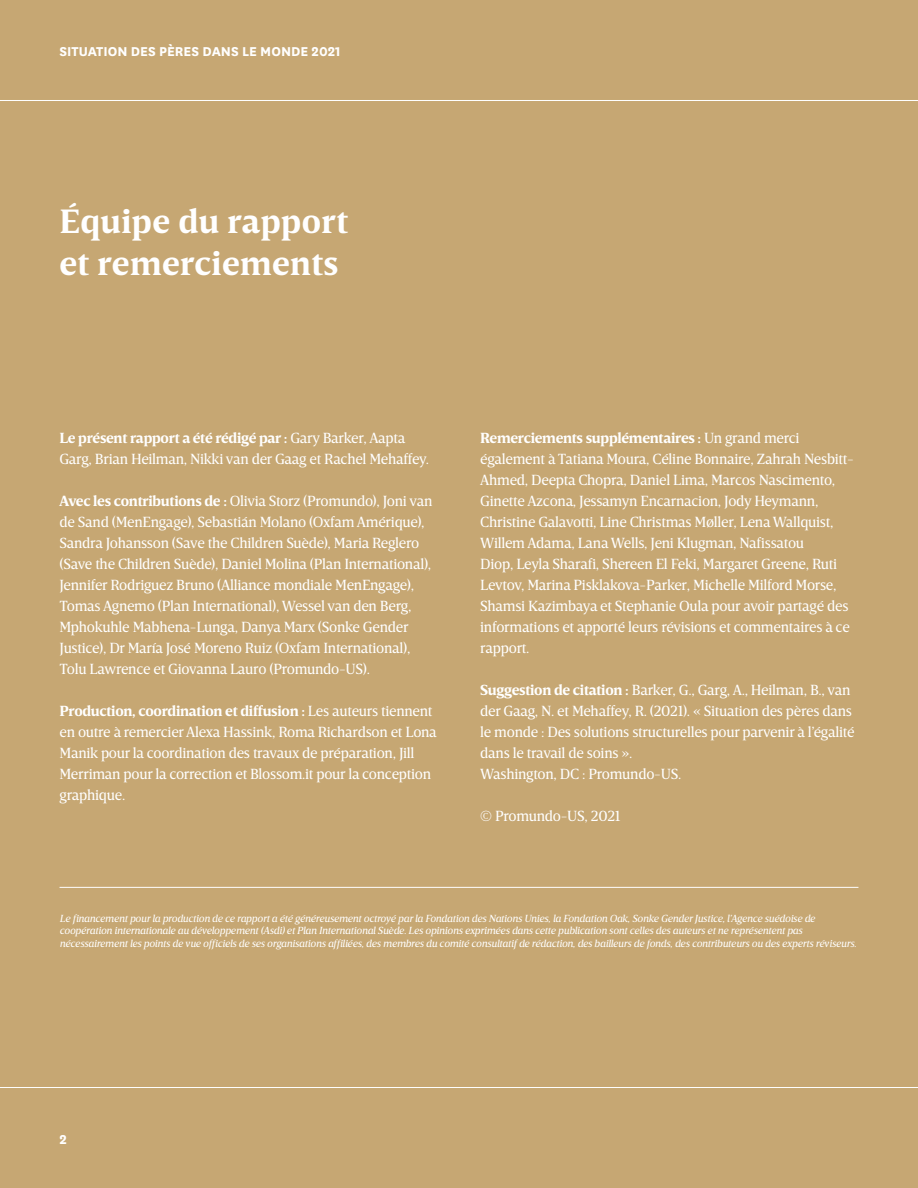
<style>
.page{position:relative;width:918px;height:1188px;background:#c6a773}
.page>*{position:absolute;margin:0;border:0;box-sizing:border-box;transform-origin:0 0}
.t1{font:700 34.5px/42px "Breve Text";letter-spacing:.01em;color:#fff}
.t2{font:15px/21px "Breve Text";letter-spacing:-.02em;color:#fff}
.t3{font:700 15px "National";color:#fff}
.t4{font:italic 10.5px/12.6px "Breve Text";letter-spacing:-.02em;color:#fff}
.s1{font-weight:700}
</style>
<div class="page">
<hr style="left:60px;top:887px;width:798px;height:1px;background:#fff">
<hr style="left:0;top:100px;width:918px;height:1px;background:#fff">
<hr style="left:0;top:1087px;width:918px;height:1px;background:#fff">
<p class="t3" style="left:60px;top:41px;width:283px">SITUATION DES PÈRES DANS LE MONDE 2021</p>
<h1 class="t1" style="left:60px;top:201px;width:290px">Équipe du rapport et remerciements</h1>
<p class="t2" style="left:60px;top:428px;width:371px"><span class="s1">Le présent rapport a été rédigé par :</span> Gary Barker, Aapta<br>Garg, Brian Heilman, Nikki van der Gaag et Rachel Mehaffey.</p>
<p class="t2" style="left:60px;top:491px;width:374px"><span class="s1">Avec les contributions de :</span> Olivia Storz (Promundo), Joni van de Sand (MenEngage), Sebastián Molano (Oxfam Amérique), Sandra Johansson (Save the Children Suède), Maria Reglero (Save the Children Suède), Daniel Molina (Plan International), Jennifer Rodriguez Bruno (Alliance mondiale MenEngage), Tomas Agnemo (Plan International), Wessel van den Berg, Mphokuhle Mabhena-Lunga, Danya Marx (Sonke Gender Justice), Dr María José Moreno Ruiz (Oxfam International), Tolu Lawrence et Giovanna Lauro (Promundo-US).</p>
<p class="t2" style="left:60px;top:701px;width:379px"><span class="s1">Production, coordination et diffusion :</span> Les auteurs tiennent en outre à remercier Alexa Hassink, Roma Richardson et Lona Manik pour la coordination des travaux de préparation, Jill Merriman pour la correction et Blossom.it pour la conception graphique.</p>
<p class="t2" style="left:480px;top:428px;width:375px"><span class="s1">Remerciements supplémentaires :</span> Un grand merci également à Tatiana Moura, Céline Bonnaire, Zahrah Nesbitt-Ahmed, Deepta Chopra, Daniel Lima, Marcos Nascimento, Ginette Azcona, Jessamyn Encarnacion, Jody Heymann, Christine Galavotti, Line Christmas Møller, Lena Wallquist, Willem Adama, Lana Wells, Jeni Klugman, Nafissatou<br>Diop, Leyla Sharafi, Shereen El Feki, Margaret Greene, Ruti Levtov, Marina Pisklakova-Parker, Michelle Milford Morse, Shamsi Kazimbaya et Stephanie Oula pour avoir partagé des informations et apporté leurs révisions et commentaires à ce rapport.</p>
<p class="t2" style="left:480px;top:680px;width:376px"><span class="s1">Suggestion de citation :</span> Barker, G., Garg, A., Heilman, B., van der Gaag, N. et Mehaffey, R. (2021). « Situation des pères dans le monde : Des solutions structurelles pour parvenir à l’égalité dans le travail de soins ».<br>Washington, DC : Promundo-US.</p>
<p class="t2" style="left:480px;top:806px;width:142px">© Promundo-US, 2021</p>
<p class="t4" style="left:60px;top:912px;width:798px">Le financement pour la production de ce rapport a été généreusement octroyé par la Fondation des Nations Unies, la Fondation Oak, Sonke Gender Justice, l’Agence suédoise de coopération internationale au développement (Asdi) et Plan International Suède. Les opinions exprimées dans cette publication sont celles des auteurs et ne représentent pas nécessairement les points de vue officiels de ses organisations affiliées, des membres du comité consultatif de rédaction, des bailleurs de fonds, des contributeurs ou des experts réviseurs.</p>
<p class="t3" style="left:60px;top:1128px;width:9px">2</p>
</div>
